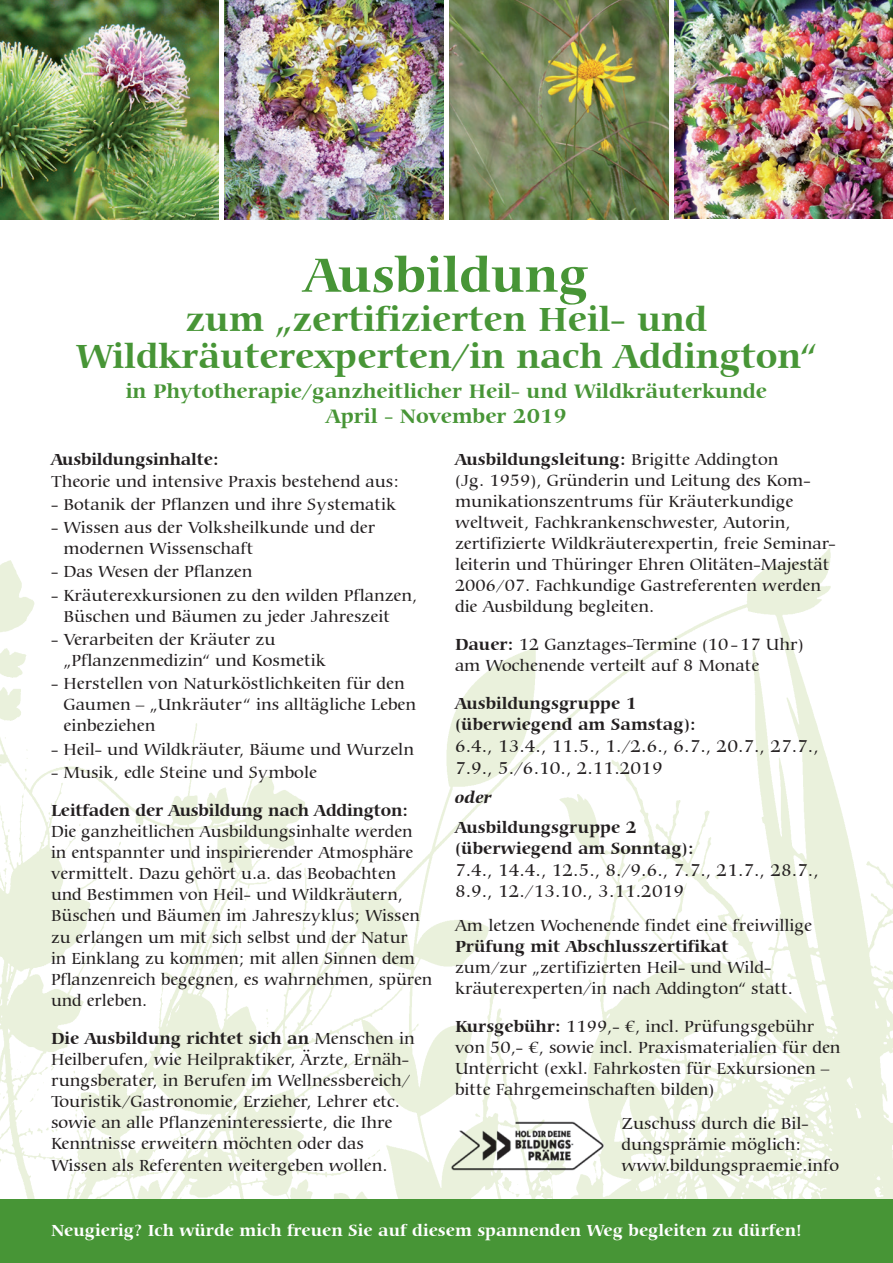
<style>
.page{position:relative;width:893px;height:1263px;background:#fff}
.page>*{position:absolute;margin:0;border:0;box-sizing:border-box;transform-origin:0 0}
.Fließtext{font:700 51px "Carmina BT";color:#479536}
.Fließtext-2{font:700 36px/37.5px "Carmina BT";color:#479536;text-align:center}
.Fließtext-3{font:700 21px "Carmina BT";color:#479536}
.Fließtext-4{font:500 18px/21.9px "Carmina BT";color:#231f20}
.Fließtext-5{font:500 17.25px/21.1px "Carmina BT";color:#231f20}
.Fließtext-6{font:700 17.25px/21px "Carmina BT";color:#231f20}
.Fließtext-7{font:700 17.25px "Carmina BT";color:#fff}
.Fließtext-8{font:italic 700 17.25px "Carmina BT";color:#231f20}
.s1{font-weight:700}
</style>
<div class="page">
<img style="left:0;top:547px;width:893px;height:652px">
<img style="left:0;top:0;width:219px;height:219px">
<img style="left:225px;top:0;width:219px;height:219px">
<img style="left:674px;top:0;width:219px;height:219px">
<img style="left:449px;top:0;width:219px;height:219px">
<div style="left:0;top:1199px;width:893px;height:64px;background:#479536"></div>
<img style="left:443px;top:1106px;width:168px;height:82px">
<p class="Fließtext" style="left:304px;top:245px;width:286px">Ausbildung</p>
<p class="Fließtext-2" style="left:76px;top:301px;width:742px">zum „zertifizierten Heil- und<br>Wildkräuterexperten/in nach Addington“</p>
<p class="Fließtext-3" style="left:126px;top:379px;width:643px">in Phytotherapie/ganzheitlicher Heil- und Wildkräuterkunde</p>
<p class="Fließtext-3" style="left:326px;top:404px;width:242px">April - November 2019</p>
<p class="Fließtext-5" style="left:51px;top:450px;width:349px"><span class="s1">Ausbildungsinhalte:<br></span>Theorie und intensive Praxis bestehend aus:</p>
<p class="Fließtext-5" style="left:51px;top:494px;width:347px">- Botanik der Pflanzen und ihre Systematik</p>
<p class="Fließtext-5" style="left:63px;top:517px;width:313px;text-indent:-12px">- Wissen aus der Volksheilkunde und der modernen Wissenschaft</p>
<p class="Fließtext-5" style="left:51px;top:561px;width:203px">- Das Wesen der Pflanzen</p>
<p class="Fließtext-5" style="left:63px;top:585px;width:355px;text-indent:-12px">- Kräuterexkursionen zu den wilden Pflanzen,<br>Büschen und Bäumen zu jeder Jahreszeit</p>
<p class="Fließtext-5" style="left:63px;top:629px;width:264px;text-indent:-12px">- Verarbeiten der Kräuter zu „Pflanzenmedizin“ und Kosmetik</p>
<p class="Fließtext-5" style="left:63px;top:673px;width:354px;text-indent:-12px">- Herstellen von Naturköstlichkeiten für den<br>Gaumen – „Unkräuter“ ins alltägliche Leben einbeziehen</p>
<p class="Fließtext-5" style="left:51px;top:739px;width:364px">- Heil- und Wildkräuter, Bäume und Wurzeln</p>
<p class="Fließtext-5" style="left:51px;top:762px;width:267px">- Musik, edle Steine und Symbole</p>
<p class="Fließtext-6" style="left:51px;top:800px;width:359px">Leitfaden der Ausbildung nach Addington:</p>
<p class="Fließtext-5" style="left:51px;top:821px;width:383px">Die ganzheitlichen Ausbildungsinhalte werden<br>in entspannter und inspirierender Atmosphäre vermittelt. Dazu gehört u.a. das Beobachten<br>und Bestimmen von Heil- und Wildkräutern, Büschen und Bäumen im Jahreszyklus; Wissen zu erlangen um mit sich selbst und der Natur<br>in Einklang zu kommen; mit allen Sinnen dem Pflanzenreich begegnen, es wahrnehmen, spüren und erleben.</p>
<p class="Fließtext-5" style="left:51px;top:1028px;width:365px"><span class="s1">Die Ausbildung richtet sich an</span> Menschen in Heilberufen, wie Heilpraktiker, Ärzte, Ernäh&shy;rungsberater, in Berufen im Wellnessbereich/ Touristik/Gastronomie, Erzieher, Lehrer etc. sowie an alle Pflanzeninteressierte, die Ihre Kenntnisse erweitern möchten oder das Wissen als Referenten weitergeben wollen.</p>
<p class="Fließtext-5" style="left:455px;top:450px;width:382px"><span class="s1">Ausbildungsleitung:</span> Brigitte Addington<br>(Jg. 1959), Gründerin und Leitung des Kom&shy;munikationszentrums für Kräuterkundige weltweit, Fachkrankenschwester, Autorin, zertifizierte Wildkräuterexpertin, freie Seminar&shy;leiterin und Thüringer Ehren Olitäten-Majestät 2006/07. Fachkundige Gastreferenten werden die Ausbildung begleiten.</p>
<p class="Fließtext-5" style="left:455px;top:634px;width:350px"><span class="s1">Dauer:</span> 12 Ganztages-Termine (10-17 Uhr) am Wochenende verteilt auf 8 Monate</p>
<p class="Fließtext-6" style="left:455px;top:693px;width:243px">Ausbildungsgruppe 1 (überwiegend am Samstag):</p>
<p class="Fließtext-4" style="left:455px;top:735px;width:365px">6.4., 13.4., 11.5., 1./2.6., 6.7., 20.7., 27.7.,<br>7.9., 5./6.10., 2.11.2019</p>
<p class="Fließtext-8" style="left:455px;top:787px;width:38px">oder</p>
<p class="Fließtext-6" style="left:455px;top:817px;width:241px">Ausbildungsgruppe 2 (überwiegend am Sonntag):</p>
<p class="Fließtext-4" style="left:455px;top:859px;width:365px">7.4., 14.4., 12.5., 8./9.6., 7.7., 21.7., 28.7.,<br>8.9., 12./13.10., 3.11.2019</p>
<p class="Fließtext-5" style="left:455px;top:915px;width:359px">Am letzen Wochenende findet eine freiwillige<br><span class="s1">Prüfung mit Abschlusszertifikat</span></p>
<p class="Fließtext-5" style="left:455px;top:957px;width:339px">zum/zur „zertifizierten Heil- und Wild&shy;kräuterexperten/in nach Addington“ statt.</p>
<p class="Fließtext-5" style="left:455px;top:1016px;width:387px"><span class="s1">Kursgebühr:</span> 1199,- €, incl. Prüfungsgebühr von 50,- €, sowie incl. Praxismaterialien für den Unterricht (exkl. Fahrkosten für Exkursionen – bitte Fahrgemeinschaften bilden)</p>
<p class="Fließtext-5" style="left:621px;top:1113px;width:219px">Zuschuss durch die Bil&shy;dungsprämie möglich: www.bildungspraemie.info</p>
<p class="Fließtext-7" style="left:51px;top:1220px;width:752px">Neugierig? Ich würde mich freuen Sie auf diesem spannenden Weg begleiten zu dürfen!</p>
</div>
